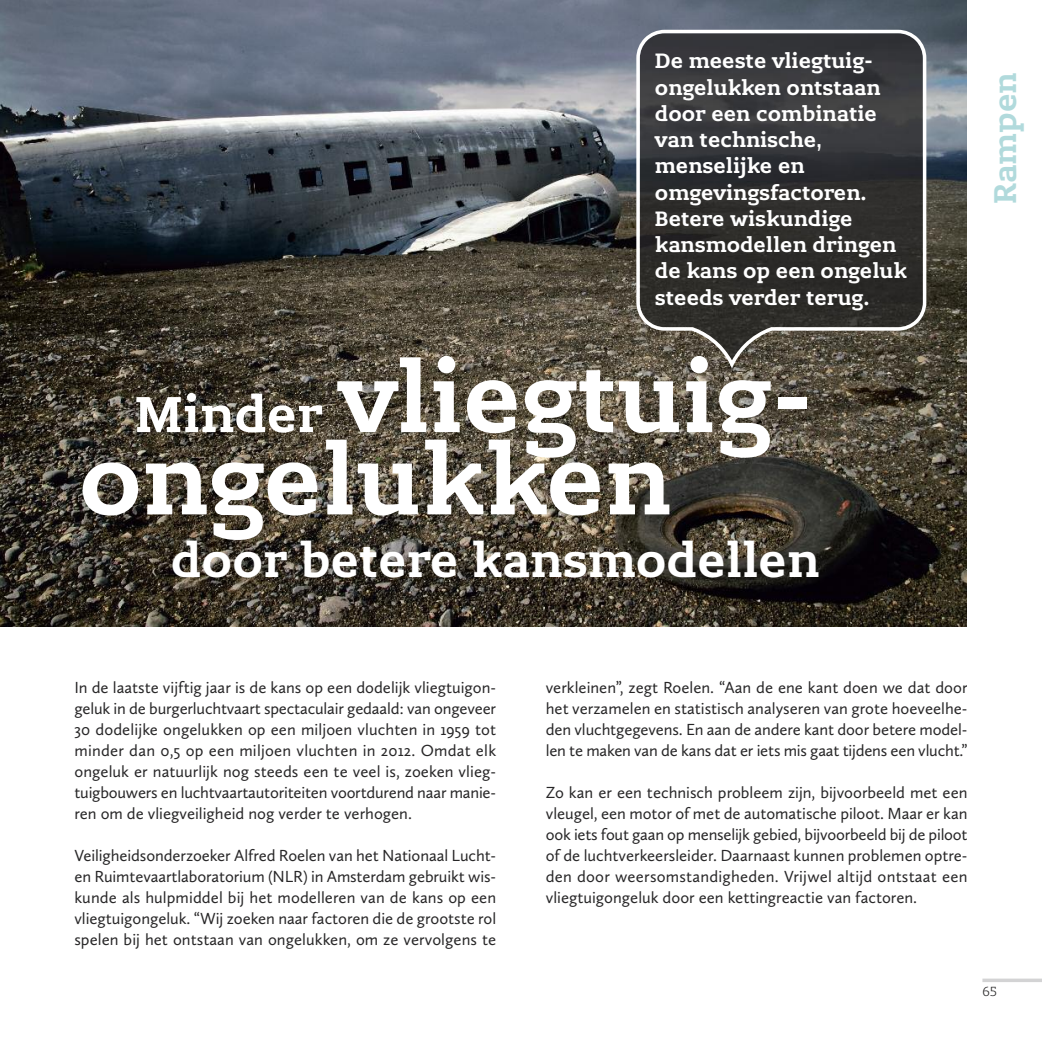
<style>
.page{position:relative;width:1042px;height:1042px;background:#fff}
.page>*{position:absolute;margin:0;border:0;box-sizing:border-box;transform-origin:0 0}
.t1{font:700 97.12px/82.2px "Lev Serif";color:#fff}
.t2{font:700 47.25px "Lev Serif";color:#fff}
.t3{font:700 31.15px "Lev Serif";color:#b1dadc}
.t4{font:700 20.65px/26.2px "Lev Serif";color:#fff}
.t5{font:16.62px/21px "Calluna Sans";color:#272627;text-align:justify}
.t6{font:300 13.12px "Lev Serif";color:#272627}
.s1{font-size:50.05px}
</style>
<div class="page">
<img style="left:0;top:0;width:967px;height:627px">
<svg style="left:636px;top:30px;width:290px;height:338px;background:#3e3d3c"></svg>
<svg style="left:982px;top:978px;width:60px;height:4px"></svg>
<p class="t4" style="left:655px;top:51px;width:253px">De meeste vliegtuig&shy;ongelukken ontstaan door een combinatie van technische, menselijke en omgevingsfactoren.<br>Betere wiskundige kansmodellen dringen de kans op een ongeluk steeds verder terug.</p>
<h1 class="t1" style="left:79px;top:369px;width:736px;text-indent:56px"><span class="s1">Minder</span> vliegtuig&shy;ongelukken</h1>
<h2 class="t2" style="left:171px;top:544px;width:650px">door betere kansmodellen</h2>
<h3 class="t3" style="left:994px;top:204px;width:133px;rotate:-90deg">Rampen</h3>
<p class="t5" style="left:74px;top:679px;width:423px">In de laatste vijftig jaar is de kans op een dodelijk vliegtuigon&shy;geluk in de burgerluchtvaart spectaculair gedaald: van ongeveer 30 dodelijke ongelukken op een miljoen vluchten in 1959 tot minder dan 0,5 op een miljoen vluchten in 2012. Omdat elk ongeluk er natuurlijk nog steeds een te veel is, zoeken vlieg&shy;tuigbouwers en luchtvaartautoriteiten voortdurend naar manie&shy;ren om de vliegveiligheid nog verder te verhogen.</p>
<p class="t5" style="left:74px;top:847px;width:423px">Veiligheidsonderzoeker Alfred Roelen van het Nationaal Lucht&shy;en Ruimtevaartlaboratorium (NLR) in Amsterdam gebruikt wis&shy;kunde als hulpmiddel bij het modelleren van de kans op een vliegtuigongeluk. “Wij zoeken naar factoren die de grootste rol spelen bij het ontstaan van ongelukken, om ze vervolgens te</p>
<p class="t5" style="left:546px;top:679px;width:423px">verkleinen”, zegt Roelen. “Aan de ene kant doen we dat door het verzamelen en statistisch analyseren van grote hoeveelhe&shy;den vluchtgegevens. En aan de andere kant door betere model&shy;len te maken van de kans dat er iets mis gaat tijdens een vlucht.”</p>
<p class="t5" style="left:546px;top:784px;width:423px">Zo kan er een technisch probleem zijn, bijvoorbeeld met een vleugel, een motor of met de automatische piloot. Maar er kan ook iets fout gaan op menselijk gebied, bijvoorbeeld bij de piloot of de luchtverkeersleider. Daarnaast kunnen problemen optre&shy;den door weersomstandigheden. Vrijwel altijd ontstaat een vliegtuigongeluk door een kettingreactie van factoren.</p>
<p class="t6" style="left:982px;top:987px;width:16px">65</p>
</div>
